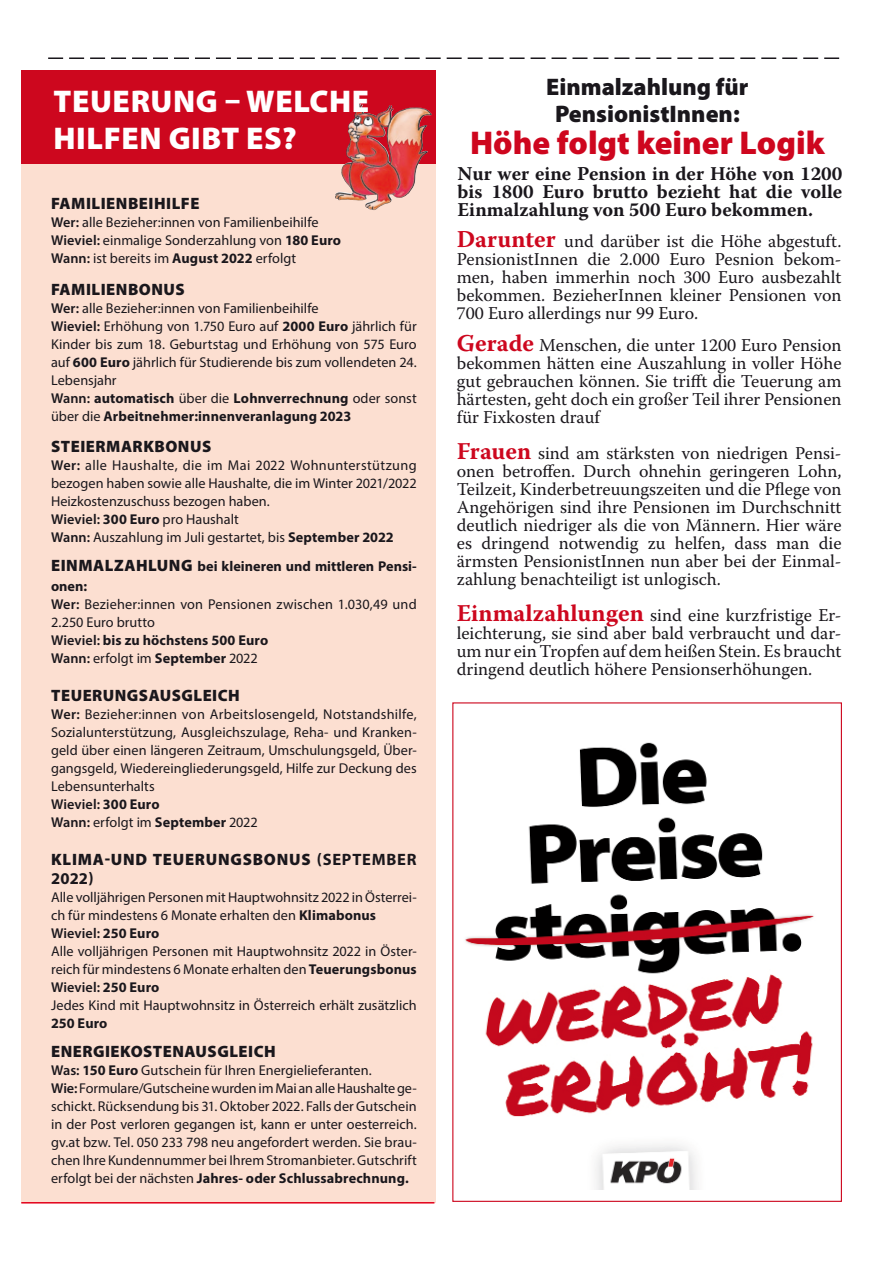
<style>
.page{position:relative;width:893px;height:1263px;background:#fff}
.page>*{position:absolute;margin:0;border:0;box-sizing:border-box;transform-origin:0 0}
.t1{font:900 33px "Myriad Pro";color:#ce061e}
.Splitter-Überschrift{font:900 31.5px/37.8px "Myriad Pro";letter-spacing:.02em;color:#fff}
.t2{font:900 24px/27px "Myriad Pro";color:#1a171c;text-align:center}
.t3{font:700 19.5px/18px "Warnock Pro";color:#1a171c;text-align:justify}
.t4{font:18px/18px "Warnock Pro";color:#1a171c;text-align:justify}
.Zwischentitel{font:900 16.5px/19.8px "Myriad Pro";letter-spacing:.03em;color:#1a171c}
.Kommentar_hw{font:14.25px/18px "Myriad Pro";color:#1a171c;text-align:justify}
.Kommentar_hw-2{font:700 14.25px/18px "Myriad Pro";letter-spacing:.005em;color:#1a171c}
.Zwischentitel-2{font:700 14.25px/19.8px "Myriad Pro";color:#1a171c}
.Kommentar_hw-3{font:600 14.25px "Myriad Pro";letter-spacing:.005em;color:#1a171c}
.s1{font-weight:600}
.s2{font-weight:700}
.s3{font-weight:400}
.s4{font-weight:900;font-size:16.5px}
.s5{font-weight:700;font-size:24px;color:#cd071e}
</style>
<div class="page">
<svg style="left:48px;top:57px;width:791px;height:2px"></svg>
<img style="left:465px;top:742px;width:349px;height:447px">
<div style="left:21px;top:86px;width:415px;height:1116px;background:#fcdfd1"></div>
<hr style="left:21px;top:1202px;width:413px;height:1px;background:#e2001a">
<div style="left:21px;top:70px;width:415px;height:94px;background:#cd071e"></div>
<img style="left:346px;top:104px;width:14px;height:49px">
<p class="Splitter-Überschrift" style="left:53px;top:81px;width:317px">TEUERUNG – WELCHE<br>HILFEN GIBT ES?</p>
<p class="Zwischentitel" style="left:51px;top:193px;width:150px">FAMILIENBEIHILFE</p>
<p class="Kommentar_hw" style="left:51px;top:213px;width:269px"><span class="s1">Wer:</span> alle Bezieher:innen von Familienbeihilfe</p>
<p class="Kommentar_hw" style="left:51px;top:231px;width:292px"><span class="s1">Wieviel:</span> einmalige Sonderzahlung von <span class="s2">180 Euro</span></p>
<p class="Kommentar_hw" style="left:51px;top:249px;width:247px"><span class="s1">Wann:</span> ist bereits im <span class="s2">August 2022</span> erfolgt</p>
<p class="Zwischentitel" style="left:51px;top:278px;width:135px">FAMILIENBONUS</p>
<p class="Kommentar_hw" style="left:51px;top:298px;width:269px"><span class="s1">Wer:</span> alle Bezieher:innen von Familienbeihilfe</p>
<p class="Kommentar_hw" style="left:51px;top:316px;width:367px"><span class="s1">Wieviel:</span> Erhöhung von 1.750 Euro auf <span class="s2">2000 Euro</span> jährlich für Kinder bis zum 18. Geburtstag und Erhöhung von 575 Euro auf <span class="s2">600 Euro</span> jährlich für Studierende bis zum vollendeten 24.<br>Lebensjahr</p>
<p class="Kommentar_hw-2" style="left:51px;top:388px;width:367px"><span class="s1">Wann:</span> automatisch <span class="s3">über die</span> Lohnverrechnung <span class="s3">oder sonst über die</span> Arbeitnehmer:innenveranlagung 2023</p>
<p class="Zwischentitel" style="left:51px;top:436px;width:162px">STEIERMARKBONUS</p>
<p class="Kommentar_hw" style="left:51px;top:456px;width:367px"><span class="s1">Wer:</span> alle Haushalte, die im Mai 2022 Wohnunterstützung bezogen haben sowie alle Haushalte, die im Winter 2021/2022<br>Heizkostenzuschuss bezogen haben.</p>
<p class="Kommentar_hw" style="left:51px;top:510px;width:189px"><span class="s1">Wieviel:</span> <span class="s2">300 Euro</span> pro Haushalt</p>
<p class="Kommentar_hw" style="left:51px;top:528px;width:344px"><span class="s1">Wann:</span> Auszahlung im Juli gestartet, bis <span class="s2">September 2022</span></p>
<p class="Zwischentitel-2" style="left:51px;top:556px;width:367px"><span class="s4">EINMALZAHLUNG</span> bei kleineren und mittleren Pensi&shy;onen:</p>
<p class="Kommentar_hw" style="left:51px;top:595px;width:367px"><span class="s1">Wer:</span> Bezieher:innen von Pensionen zwischen 1.030,49 und<br>2.250 Euro brutto</p>
<p class="Kommentar_hw-2" style="left:51px;top:631px;width:219px"><span class="s1">Wieviel:</span> bis zu höchstens 500 Euro</p>
<p class="Kommentar_hw" style="left:51px;top:649px;width:208px"><span class="s1">Wann:</span> erfolgt im <span class="s2">September</span> 2022</p>
<p class="Zwischentitel" style="left:51px;top:685px;width:190px">TEUERUNGSAUSGLEICH</p>
<p class="Kommentar_hw" style="left:51px;top:705px;width:367px"><span class="s1">Wer:</span> Bezieher:innen von Arbeitslosengeld, Notstandshilfe, Sozialunterstützung, Ausgleichszulage, Reha- und Kranken&shy;geld über einen längeren Zeitraum, Umschulungsgeld, Über&shy;gangsgeld, Wiedereingliederungsgeld, Hilfe zur Deckung des Lebensunterhalts</p>
<p class="Kommentar_hw-3" style="left:51px;top:795px;width:110px">Wieviel: <span class="s2">300 Euro</span></p>
<p class="Kommentar_hw" style="left:51px;top:813px;width:208px"><span class="s1">Wann:</span> erfolgt im <span class="s2">September</span> 2022</p>
<p class="Zwischentitel" style="left:51px;top:848px;width:367px">KLIMA-UND TEUERUNGSBONUS <span class="s2">(SEPTEMBER<br>2022)</span></p>
<p class="Kommentar_hw" style="left:51px;top:888px;width:367px">Alle volljährigen Personen mit Hauptwohnsitz 2022 in Österrei&shy;ch für mindestens 6 Monate erhalten den <span class="s2">Klimabonus</span></p>
<p class="Kommentar_hw-3" style="left:51px;top:924px;width:110px">Wieviel: <span class="s2">250 Euro</span></p>
<p class="Kommentar_hw" style="left:51px;top:942px;width:367px">Alle volljährigen Personen mit Hauptwohnsitz 2022 in Öster&shy;reich für mindestens 6 Monate erhalten den <span class="s2">Teuerungsbonus</span></p>
<p class="Kommentar_hw-3" style="left:51px;top:978px;width:110px">Wieviel: <span class="s2">250 Euro</span></p>
<p class="Kommentar_hw" style="left:51px;top:996px;width:367px">Jedes Kind mit Hauptwohnsitz in Österreich erhält zusätzlich<br><span class="s2">250 Euro</span></p>
<p class="Zwischentitel" style="left:51px;top:1041px;width:226px">ENERGIEKOSTENAUSGLEICH</p>
<p class="Kommentar_hw" style="left:51px;top:1061px;width:322px"><span class="s1">Was:</span> <span class="s2">150 Euro</span> Gutschein für Ihren Energielieferanten.</p>
<p class="Kommentar_hw" style="left:51px;top:1079px;width:367px"><span class="s1">Wie:</span> Formulare/Gutscheine wurden im Mai an alle Haushalte ge&shy;schickt. Rücksendung bis 31. Oktober 2022. Falls der Gutschein in der Post verloren gegangen ist, kann er unter oesterreich. gv.at bzw. Tel. 050 233 798 neu angefordert werden. Sie brau&shy;chen Ihre Kundennummer bei Ihrem Stromanbieter. Gutschrift erfolgt bei der nächsten <span class="s2">Jahres- oder Schlussabrechnung.</span></p>
<p class="t2" style="left:546px;top:73px;width:204px">Einmalzahlung für<br>PensionistInnen:</p>
<p class="t1" style="left:470px;top:121px;width:356px">Höhe folgt keiner Logik</p>
<p class="t3" style="left:458px;top:164px;width:386px">Nur wer eine Pension in der Höhe von 1200 bis 1800 Euro brutto bezieht hat die volle Einmalzahlung von 500 Euro bekommen.</p>
<p class="t4" style="left:457px;top:232px;width:386px"><span class="s5">Darunter</span> und darüber ist die Höhe abgestuft.<br>PensionistInnen die 2.000 Euro Pesnion bekom&shy;men, haben immerhin noch 300 Euro ausbezahlt bekommen. BezieherInnen kleiner Pensionen von 700 Euro allerdings nur 99 Euro.</p>
<p class="t4" style="left:457px;top:336px;width:386px"><span class="s5">Gerade</span> Menschen, die unter 1200 Euro Pension bekommen hätten eine Auszahlung in voller Höhe gut gebrauchen können. Sie trifft die Teuerung am härtesten, geht doch ein großer Teil ihrer Pensionen für Fixkosten drauf</p>
<p class="t4" style="left:457px;top:444px;width:386px"><span class="s5">Frauen</span> sind am stärksten von niedrigen Pensi&shy;onen betroffen. Durch ohnehin geringeren Lohn, Teilzeit, Kinderbetreuungszeiten und die Pflege von Angehörigen sind ihre Pensionen im Durchschnitt deutlich niedriger als die von Männern. Hier wäre es dringend notwendig zu helfen, dass man die ärmsten PensionistInnen nun aber bei der Einmal&shy;zahlung benachteiligt ist unlogisch.</p>
<p class="t4" style="left:457px;top:606px;width:386px"><span class="s5">Einmalzahlungen</span> sind eine kurzfristige Er&shy;leichterung, sie sind aber bald verbraucht und dar&shy;um nur ein Tropfen auf dem heißen Stein. Es braucht dringend deutlich höhere Pensionserhöhungen.</p>
</div>
